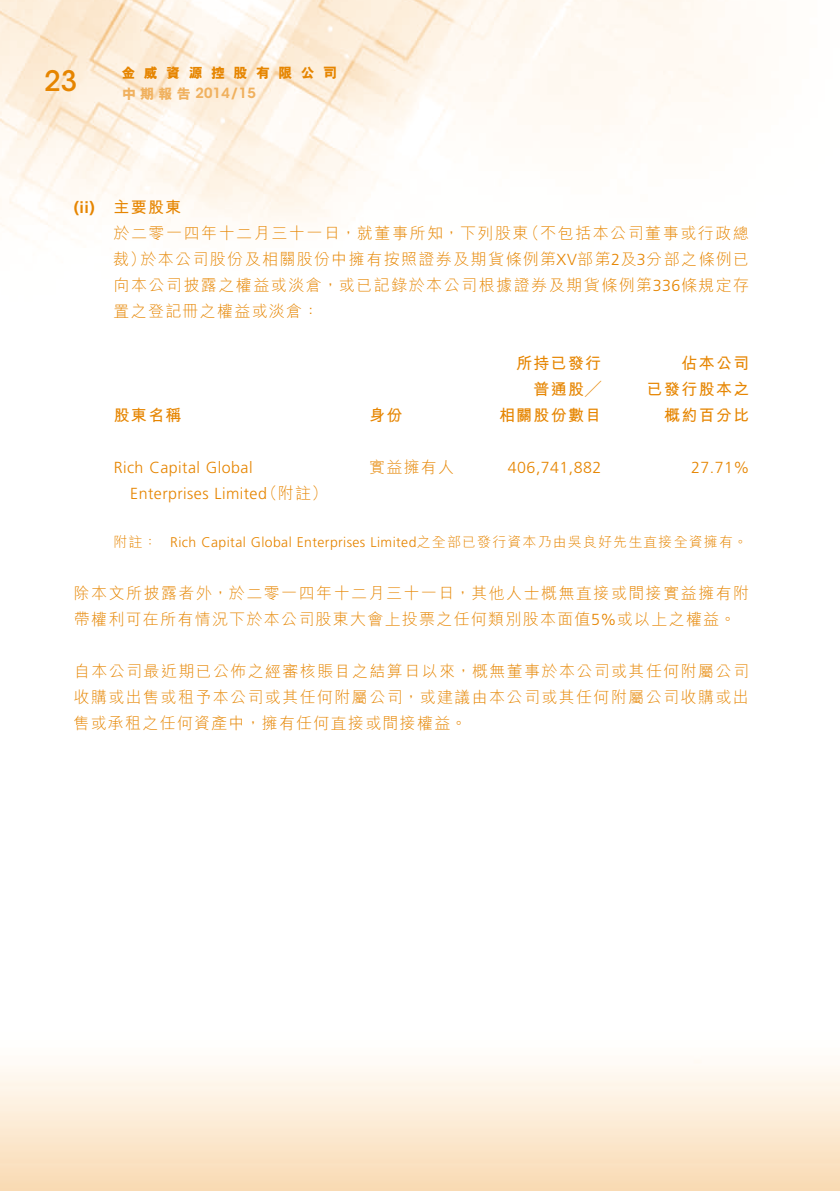
<style>
.page{position:relative;width:840px;height:1191px;background:#fff}
.page>*{position:absolute;margin:0;border:0;box-sizing:border-box;transform-origin:0 0}
.t1{font:500 28px "ITC Avant Garde Std";color:#e68500}
.t2{font:300 16px/26px "M Hei HK";letter-spacing:.085em;color:#e68500}
.t3{font:300 16px "Frutiger LT Std";letter-spacing:.03em;color:#e68500}
.t4{font:700 16px "M Hei HK";letter-spacing:.08em;color:#e68500}
.t5{font:700 16px "Frutiger LT Std";color:#e68500}
.t6{font:300 14px "Frutiger LT Std";letter-spacing:.03em;color:#e68500}
.t7{font:600 14px "ITC Avant Garde Std";letter-spacing:.02em;color:#f0b15f}
.t8{font:800 14px "M Hei HK";letter-spacing:.6em;color:#e68500}
.t9{font:300 14px "M Hei HK";color:#e68500}
.s1{font-family:"M Hei HK";font-weight:800}
.s2{font-family:"Frutiger LT Std"}
.s3{font-family:"M Hei HK"}
</style>
<div class="page">
<img style="left:0;top:0;width:839px;height:1191px">
<h1 class="t1" style="left:44px;top:64px;width:35px">23</h1>
<p class="t8" style="left:121px;top:64px;width:217px">金威資源控股有限公司</p>
<p class="t7" style="left:122px;top:84px;width:135px"><span class="s1">中期報告</span> 2014/15</p>
<p class="t5" style="left:74px;top:198px;width:22px">(ii)</p>
<p class="t4" style="left:113px;top:195px;width:69px">主要股東</p>
<p class="t2" style="left:523px;top:219px;width:227px">（不包括本公司董事或行政總</p>
<p class="t2" style="left:140px;top:219px;width:610px;text-indent:-27px">於二零一四年十二月三十一日，就董事所知，下列股東<br>於本公司股份及相關股份中擁有按照證券及期貨條例第<span class="s2">XV</span>部第 及<span class="s2">2 3</span>分部之條例已</p>
<p class="t2" style="left:113px;top:245px;width:637px">裁）<br>向本公司披露之權益或淡倉，或已記錄於本公司根據證券及期貨條例第<span class="s2">336</span>條規定存置之登記冊之權益或淡倉：</p>
<p class="t4" style="left:681px;top:351px;width:69px">佔本公司</p>
<p class="t4" style="left:516px;top:351px;width:86px">所持已發行</p>
<p class="t4" style="left:114px;top:403px;width:69px">股東名稱</p>
<p class="t3" style="left:114px;top:458px;width:140px">Rich Capital Global</p>
<p class="t4" style="left:369px;top:403px;width:35px">身份</p>
<p class="t2" style="left:369px;top:453px;width:86px">實益擁有人</p>
<p class="t4" style="left:533px;top:377px;width:69px">普通股╱</p>
<p class="t4" style="left:498px;top:403px;width:104px">相關股份數目</p>
<p class="t3" style="left:507px;top:458px;width:95px">406,741,882</p>
<p class="t4" style="left:646px;top:377px;width:104px">已發行股本之</p>
<p class="t4" style="left:664px;top:403px;width:86px">概約百分比</p>
<p class="t3" style="left:690px;top:458px;width:60px">27.71%</p>
<p class="t2" style="left:261px;top:479px;width:68px">（附註(</p>
<p class="t3" style="left:130px;top:484px;width:138px">Enterprises Limited</p>
<p class="t6" style="left:170px;top:534px;width:578px">Rich Capital Global Enterprises Limited<span class="s3">之全部已發行資本乃由吳良好先生直接全資擁有。</span></p>
<p class="t9" style="left:113px;top:532px;width:45px">附註：</p>
<p class="t2" style="left:74px;top:579px;width:676px">除本文所披露者外，於二零一四年十二月三十一日，其他人士概無直接或間接實益擁有附帶權利可在所有情況下於本公司股東大會上投票之任何類別股本面值<span class="s2">5%</span>或以上之權益。</p>
<p class="t2" style="left:73px;top:657px;width:676px;text-align:justify">自本公司最近期已公佈之經審核賬目之結算日以來，概無董事於本公司或其任何附屬公司收購或出售或租予本公司或其任何附屬公司，或建議由本公司或其任何附屬公司收購或出售或承租之任何資產中，擁有任何直接或間接權益。</p>
</div>
